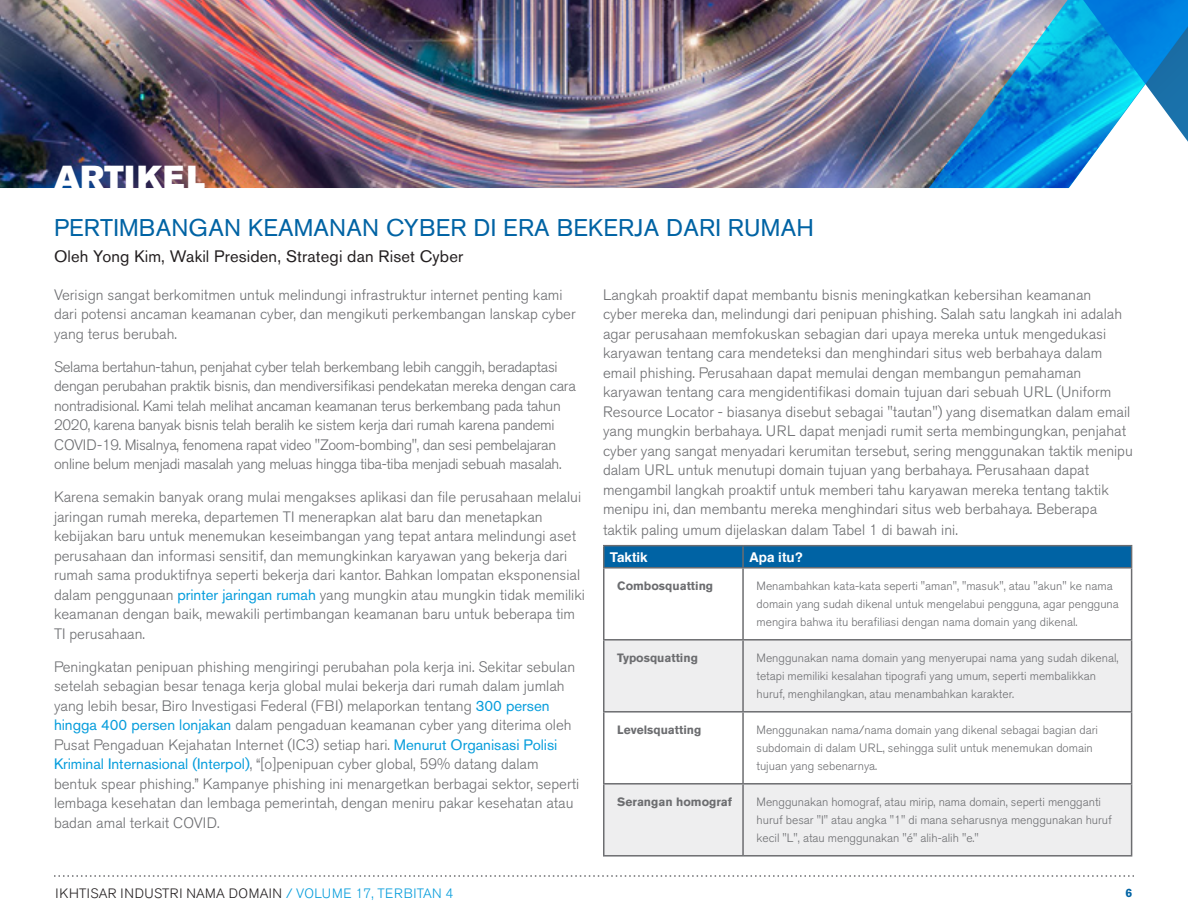
<style>
.page{position:relative;width:1188px;height:918px;background:#fff}
.page>*{position:absolute;margin:0;border:0;box-sizing:border-box;transform-origin:0 0}
.t1{font:33px "Akzidenz Grotesk BQ Super";letter-spacing:.02em;color:#fff}
.t2{font:24px "Akzidenz Grotesk BQ";letter-spacing:.01em;color:#0063a4}
.t3{font:16.5px "Akzidenz Grotesk BQ";letter-spacing:.01em;color:#231f20}
.t4{font:300 15px/19.5px "Akzidenz Grotesk BE";color:#6c6d70}
.t5{font:300 15px/19.5px "Akzidenz Grotesk BE";letter-spacing:-.02em;color:#6c6d70}
.t6{font:300 13.5px "Akzidenz Grotesk BQ";letter-spacing:.02em;color:#231f20}
.t7{font:700 13.5px "Helvetica";color:#fff}
.t8{font:300 12px/18px "Akzidenz Grotesk BE";color:#6c6d70}
.t9{font:700 12px "Akzidenz Grotesk BE";color:#6c6d70}
.t10{font:700 12px "Akzidenz Grotesk BQ";color:#0063a4}
.s1{font-weight:400;color:#069ddc}
.s2{color:#069ddc}
</style>
<div class="page">
<svg style="left:54px;top:875px;width:1080px;height:2px"></svg>
<img style="left:0;top:0;width:929px;height:188px">
<img style="left:929px;top:0;width:259px;height:188px">
<div style="left:604px;top:641px;width:527px;height:214px;background:#eeeeef"></div>
<svg style="left:604px;top:713px;width:527px;height:70px"></svg>
<hr style="left:603px;top:545px;width:140px;height:1px;background:#6c6d70">
<hr style="left:743px;top:545px;width:389px;height:1px;background:#6c6d70">
<div style="left:603px;top:546px;width:529px;height:21px;background:#0063a4"></div>
<hr style="left:603px;top:567px;width:140px;height:2px;background:#6c6d70">
<hr style="left:603px;top:569px;width:1px;height:70px;background:#6c6d70">
<hr style="left:743px;top:567px;width:389px;height:2px;background:#6c6d70">
<hr style="left:742px;top:569px;width:2px;height:70px;background:#6c6d70">
<hr style="left:1131px;top:569px;width:1px;height:70px;background:#6c6d70">
<hr style="left:603px;top:639px;width:140px;height:2px;background:#6c6d70">
<hr style="left:603px;top:641px;width:1px;height:70px;background:#6c6d70">
<hr style="left:743px;top:639px;width:389px;height:2px;background:#6c6d70">
<hr style="left:742px;top:641px;width:2px;height:70px;background:#6c6d70">
<hr style="left:1131px;top:641px;width:1px;height:70px;background:#6c6d70">
<hr style="left:603px;top:711px;width:140px;height:2px;background:#6c6d70">
<hr style="left:603px;top:713px;width:1px;height:70px;background:#6c6d70">
<hr style="left:743px;top:711px;width:389px;height:2px;background:#6c6d70">
<hr style="left:742px;top:713px;width:2px;height:70px;background:#6c6d70">
<hr style="left:1131px;top:713px;width:1px;height:70px;background:#6c6d70">
<hr style="left:603px;top:783px;width:140px;height:2px;background:#6c6d70">
<hr style="left:603px;top:785px;width:1px;height:70px;background:#6c6d70">
<hr style="left:743px;top:783px;width:389px;height:2px;background:#6c6d70">
<hr style="left:742px;top:785px;width:2px;height:70px;background:#6c6d70">
<hr style="left:1131px;top:785px;width:1px;height:70px;background:#6c6d70">
<hr style="left:603px;top:855px;width:140px;height:2px;background:#6c6d70">
<hr style="left:743px;top:855px;width:389px;height:2px;background:#6c6d70">
<h1 class="t1" style="left:54px;top:158px;width:152px">ARTIKEL</h1>
<h2 class="t2" style="left:54px;top:214px;width:761px">PERTIMBANGAN KEAMANAN CYBER DI ERA BEKERJA DARI RUMAH</h2>
<p class="t3" style="left:54px;top:246px;width:411px">Oleh Yong Kim, Wakil Presiden, Strategi dan Riset Cyber</p>
<p class="t4" style="left:54px;top:285px;width:523px">Verisign sangat berkomitmen untuk melindungi infrastruktur internet penting kami dari potensi ancaman keamanan cyber, dan mengikuti perkembangan lanskap cyber yang terus berubah.</p>
<p class="t5" style="left:54px;top:357px;width:523px">Selama bertahun-tahun, penjahat cyber telah berkembang lebih canggih, beradaptasi dengan perubahan praktik bisnis, dan mendiversifikasi pendekatan mereka dengan cara nontradisional. Kami telah melihat ancaman keamanan terus berkembang pada tahun 2020, karena banyak bisnis telah beralih ke sistem kerja dari rumah karena pandemi COVID-19. Misalnya, fenomena rapat video "Zoom-bombing", dan sesi pembelajaran online belum menjadi masalah yang meluas hingga tiba-tiba menjadi sebuah masalah.</p>
<p class="t4" style="left:54px;top:488px;width:533px">Karena semakin banyak orang mulai mengakses aplikasi dan file perusahaan melalui jaringan rumah mereka, departemen TI menerapkan alat baru dan menetapkan kebijakan baru untuk menemukan keseimbangan yang tepat antara melindungi aset perusahaan dan informasi sensitif, dan memungkinkan karyawan yang bekerja dari rumah sama produktifnya seperti bekerja dari kantor. Bahkan lompatan eksponensial dalam penggunaan <span class="s1">printer jaringan rumah</span> yang mungkin atau mungkin tidak memiliki keamanan dengan baik, mewakili pertimbangan keamanan baru untuk beberapa tim TI perusahaan.</p>
<p class="t4" style="left:54px;top:657px;width:527px">Peningkatan penipuan phishing mengiringi perubahan pola kerja ini. Sekitar sebulan setelah sebagian besar tenaga kerja global mulai bekerja dari rumah dalam jumlah yang lebih besar, Biro Investigasi Federal (FBI) melaporkan tentang <span class="s1">300 persen hingga 400 persen lonjakan</span> dalam pengaduan keamanan cyber yang diterima oleh Pusat Pengaduan Kejahatan Internet (IC3) setiap hari. <span class="s1">Menurut Organisasi Polisi Kriminal Internasional (Interpol)</span>, “[o]penipuan cyber global, 59% datang dalam bentuk spear phishing.” Kampanye phishing ini menargetkan berbagai sektor, seperti lembaga kesehatan dan lembaga pemerintah, dengan meniru pakar kesehatan atau badan amal terkait COVID.</p>
<p class="t6" style="left:56px;top:886px;width:399px">IKHTISAR INDUSTRI NAMA DOMAIN <span class="s2">/ VOLUME 17, TERBITAN 4</span></p>
<p class="t4" style="left:603px;top:285px;width:531px">Langkah proaktif dapat membantu bisnis meningkatkan kebersihan keamanan<br>cyber mereka dan, melindungi dari penipuan phishing. Salah satu langkah ini adalah agar perusahaan memfokuskan sebagian dari upaya mereka untuk mengedukasi karyawan tentang cara mendeteksi dan menghindari situs web berbahaya dalam email phishing. Perusahaan dapat memulai dengan membangun pemahaman karyawan tentang cara mengidentifikasi domain tujuan dari sebuah URL (Uniform Resource Locator - biasanya disebut sebagai "tautan") yang disematkan dalam email yang mungkin berbahaya. URL dapat menjadi rumit serta membingungkan, penjahat cyber yang sangat menyadari kerumitan tersebut, sering menggunakan taktik menipu dalam URL untuk menutupi domain tujuan yang berbahaya. Perusahaan dapat mengambil langkah proaktif untuk memberi tahu karyawan mereka tentang taktik menipu ini, dan membantu mereka menghindari situs web berbahaya. Beberapa</p>
<p class="t4" style="left:603px;top:521px;width:356px">taktik paling umum dijelaskan dalam Tabel 1 di bawah ini.</p>
<p class="t7" style="left:610px;top:546px;width:40px">Taktik</p>
<p class="t7" style="left:749px;top:546px;width:55px">Apa itu?</p>
<p class="t9" style="left:617px;top:579px;width:97px">Combosquatting</p>
<p class="t8" style="left:757px;top:577px;width:364px">Menambahkan kata-kata seperti "aman", "masuk", atau "akun" ke nama domain yang sudah dikenal untuk mengelabui pengguna, agar pengguna mengira bahwa itu berafiliasi dengan nama domain yang dikenal.</p>
<p class="t9" style="left:617px;top:651px;width:82px">Typosquatting</p>
<p class="t8" style="left:757px;top:649px;width:364px">Menggunakan nama domain yang menyerupai nama yang sudah dikenal, tetapi memiliki kesalahan tipografi yang umum, seperti membalikkan huruf, menghilangkan, atau menambahkan karakter.</p>
<p class="t9" style="left:617px;top:723px;width:86px">Levelsquatting</p>
<p class="t8" style="left:757px;top:721px;width:343px">Menggunakan nama/nama domain yang dikenal sebagai bagian dari subdomain di dalam URL, sehingga sulit untuk menemukan domain tujuan yang sebenarnya.</p>
<p class="t9" style="left:617px;top:795px;width:116px">Serangan homograf</p>
<p class="t8" style="left:757px;top:793px;width:357px">Menggunakan homograf, atau mirip, nama domain, seperti mengganti huruf besar "I" atau angka "1" di mana seharusnya menggunakan huruf kecil "L", atau menggunakan "é" alih-alih "e."</p>
<p class="t10" style="left:1126px;top:886px;width:8px">6</p>
</div>
